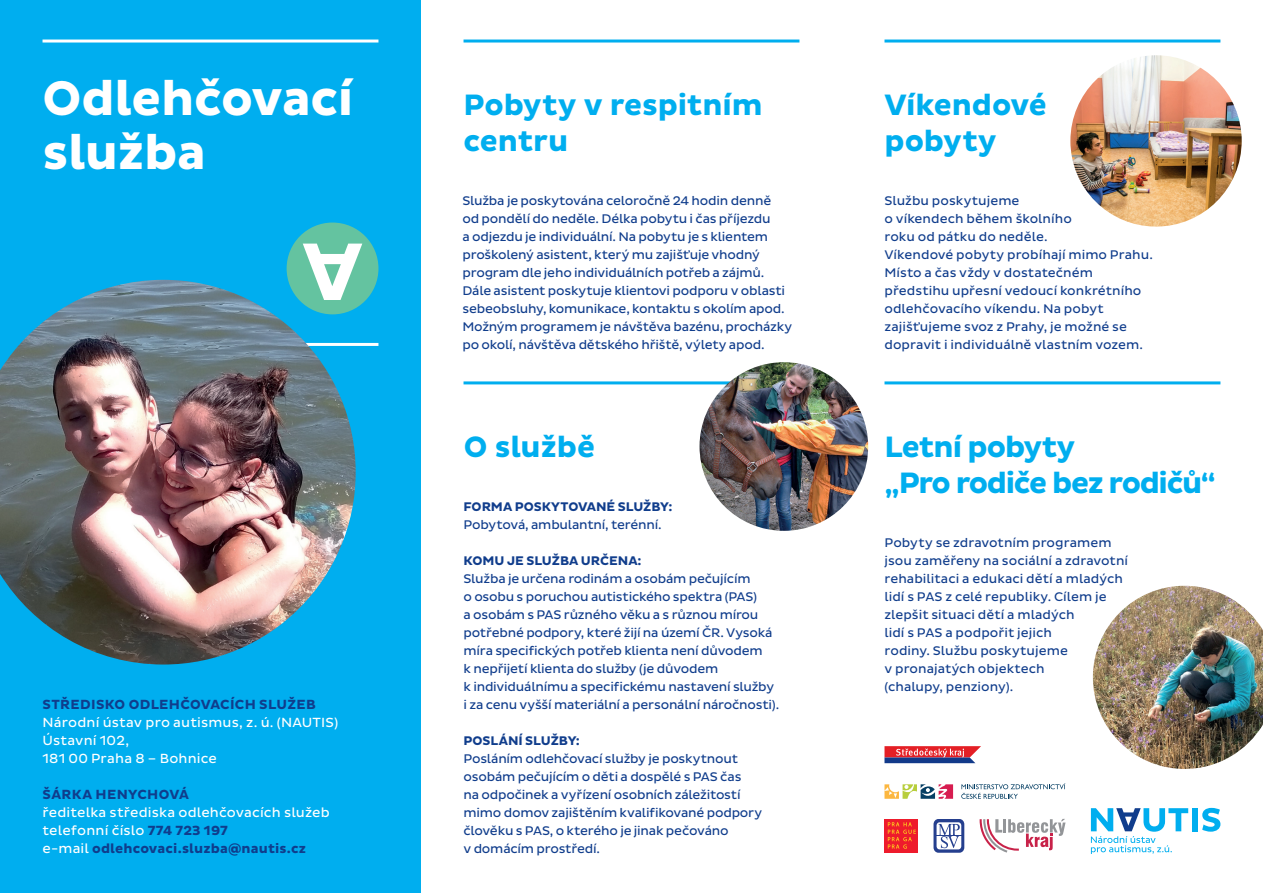
<style>
.page{position:relative;width:1263px;height:893px;background:#fff}
.page>*{position:absolute;margin:0;border:0;box-sizing:border-box;transform-origin:0 0}
.t1{font:700 49.5px/54px "Pluto Sans";letter-spacing:-.01em;color:#fff}
.t2{font:700 30px/36px "Pluto Sans";letter-spacing:-.015em;color:#00aeef}
.t3{font:700 30px/36px "Pluto Sans";letter-spacing:-.045em;color:#00aeef}
.t4{font:13.5px/18px "Pluto Sans";letter-spacing:.01em;color:#fff}
.t5{font:700 13.5px "Pluto Sans";letter-spacing:.025em;color:#103d8c}
.t6{font:12.75px/18px "Pluto Sans";letter-spacing:-.015em;color:#103d8c}
.t7{font:12.75px/18px "Pluto Sans";letter-spacing:.005em;color:#103d8c}
.t8{font:700 12.75px "Pluto Sans";color:#103d8c}
.s1{font-weight:700;color:#103d8c}
</style>
<div class="page">
<div style="left:0;top:0;width:421px;height:893px;background:#00aeef"></div>
<hr style="left:43px;top:40px;width:335px;height:3px;background:#fff">
<hr style="left:43px;top:343px;width:335px;height:3px;background:#fff">
<hr style="left:463px;top:40px;width:336px;height:3px;background:#00aeef">
<hr style="left:884px;top:40px;width:336px;height:3px;background:#00aeef">
<hr style="left:463px;top:381px;width:336px;height:3px;background:#00aeef">
<div style="left:287px;top:223px;width:91px;height:91px;background:#64c3a0;border-radius:50%"></div>
<svg style="left:303px;top:244px;width:59px;height:36px"></svg>
<img style="left:0;top:280px;width:356px;height:384px">
<img style="left:699px;top:362px;width:169px;height:169px;border-radius:84px">
<img style="left:1093px;top:586px;width:170px;height:183px">
<img style="left:1070px;top:55px;width:172px;height:172px;border-radius:86px">
<svg style="left:1091px;top:808px;width:97px;height:46px"></svg>
<div style="left:1192px;top:808px;width:6px;height:23px;background:#00aeef"></div>
<svg style="left:1202px;top:808px;width:18px;height:24px"></svg>
<div style="left:884px;top:819px;width:17px;height:34px;background:#ee1b2c"></div>
<div style="left:902px;top:819px;width:16px;height:34px;background:#ee1b2c"></div>
<svg style="left:888px;top:822px;width:28px;height:27px"></svg>
<svg style="left:933px;top:819px;width:31px;height:34px"></svg>
<svg style="left:884px;top:746px;width:97px;height:17px"></svg>
<svg style="left:884px;top:784px;width:69px;height:15px"></svg>
<svg style="left:961px;top:783px;width:104px;height:16px"></svg>
<svg style="left:979px;top:819px;width:86px;height:34px"></svg>
<hr style="left:884px;top:381px;width:336px;height:3px;background:#00aeef">
<h1 class="t1" style="left:43px;top:72px;width:312px">Odlehčovací služba</h1>
<p class="t5" style="left:43px;top:696px;width:275px">STŘEDISKO ODLEHČOVACÍCH SLUŽEB</p>
<p class="t4" style="left:43px;top:713px;width:297px">Národní ústav pro autismus, z. ú. (NAUTIS)<br>Ústavní 102,<br>181 00 Praha 8 – Bohnice</p>
<p class="t5" style="left:43px;top:786px;width:148px">ŠÁRKA HENYCHOVÁ</p>
<p class="t4" style="left:43px;top:803px;width:289px">ředitelka střediska odlehčovacích služeb telefonní číslo <span class="s1">774 723 197<br></span>e-mail <span class="s1">odlehcovaci.sluzba@nautis.cz</span></p>
<h2 class="t2" style="left:463px;top:87px;width:301px">Pobyty v respitním centru</h2>
<p class="t6" style="left:462px;top:191px;width:331px">Služba je poskytována celoročně 24 hodin denně<br>od pondělí do neděle. Délka pobytu i čas příjezdu<br>a odjezdu je individuální. Na pobytu je s klientem proškolený asistent, který mu zajišťuje vhodný program dle jeho individuálních potřeb a zájmů.<br>Dále asistent poskytuje klientovi podporu v oblasti sebeobsluhy, komunikace, kontaktu s okolím apod.<br>Možným programem je návštěva bazénu, procházky po okolí, návštěva dětského hřiště, výlety apod.</p>
<h2 class="t2" style="left:884px;top:87px;width:164px">Víkendové pobyty</h2>
<p class="t7" style="left:884px;top:191px;width:270px">Službu poskytujeme<br>o víkendech během školního<br>roku od pátku do neděle.<br>Víkendové pobyty probíhají mimo Prahu.<br>Místo a čas vždy v dostatečném předstihu upřesní vedoucí konkrétního odlehčovacího víkendu. Na pobyt zajišťujeme svoz z Prahy, je možné se dopravit i individuálně vlastním vozem.</p>
<h2 class="t2" style="left:464px;top:429px;width:133px">O službě</h2>
<h2 class="t3" style="left:884px;top:429px;width:333px">Letní pobyty<br>„Pro rodiče bez rodičů“</h2>
<p class="t8" style="left:464px;top:499px;width:210px">FORMA POSKYTOVANÉ SLUŽBY:</p>
<p class="t6" style="left:463px;top:515px;width:200px">Pobytová, ambulantní, terénní.</p>
<p class="t8" style="left:464px;top:553px;width:180px">KOMU JE SLUŽBA URČENA:</p>
<p class="t6" style="left:463px;top:569px;width:317px">Služba je určena rodinám a osobám pečujícím<br>o osobu s poruchou autistického spektra (PAS)<br>a osobám s PAS různého věku a s různou mírou potřebné podpory, které žijí na území ČR. Vysoká míra specifických potřeb klienta není důvodem<br>k nepřijetí klienta do služby (je důvodem<br>k individuálnímu a specifickému nastavení služby i za cenu vyšší materiální a personální náročnosti).</p>
<p class="t8" style="left:464px;top:733px;width:118px">POSLÁNÍ SLUŽBY:</p>
<p class="t6" style="left:463px;top:749px;width:300px">Posláním odlehčovací služby je poskytnout osobám pečujícím o děti a dospělé s PAS čas<br>na odpočinek a vyřízení osobních záležitostí mimo domov zajištěním kvalifikované podpory člověku s PAS, o kterého je jinak pečováno<br>v domácím prostředí.</p>
<p class="t6" style="left:884px;top:533px;width:245px">Pobyty se zdravotním programem jsou zaměřeny na sociální a zdravotní rehabilitaci a edukaci dětí a mladých lidí s PAS z celé republiky. Cílem je zlepšit situaci dětí a mladých<br>lidí s PAS a podpořit jejich<br>rodiny. Službu poskytujeme<br>v pronajatých objektech<br>(chalupy, penziony).</p>
</div>
